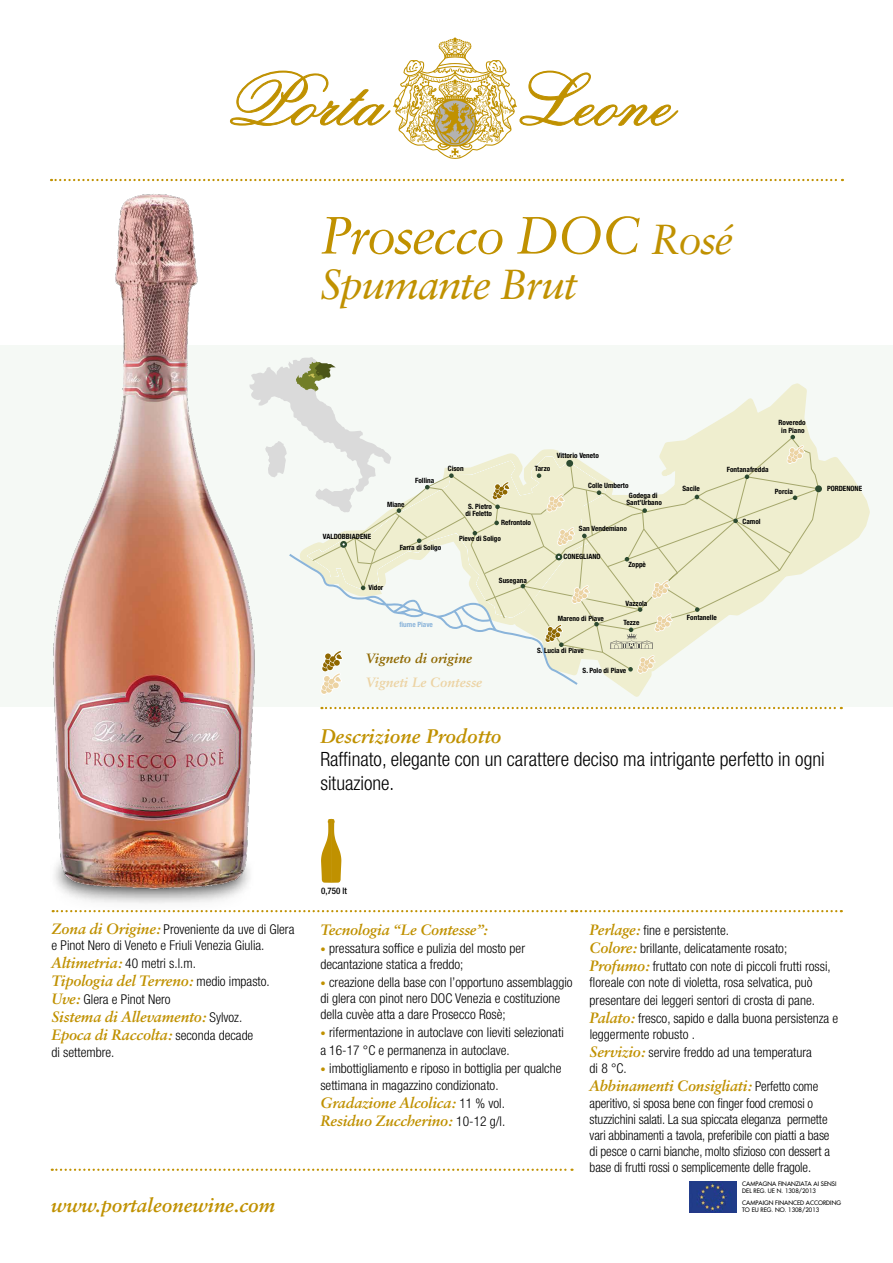
<style>
.page{position:relative;width:893px;height:1263px;background:#fff}
.page>*{position:absolute;margin:0;border:0;box-sizing:border-box;transform-origin:0 0}
.t1{font:52.5px "Sabon Italic Os F";letter-spacing:-.045em;color:#c09100}
.t2{font:42px "Sabon Italic Os F";letter-spacing:-.03em;color:#c09100}
.t3{font:300 condensed 19.65px/23.7px "Helvetica Neue";color:#000}
.t4{font:19.65px "Sabon Bold Italic Os F";color:#c09100}
.t5{font:15px/18px "Sabon Bold Italic Os F";letter-spacing:-.015em;color:#c09100}
.t6{font:300 condensed 13.5px/16.2px "Helvetica Neue";color:#000}
.t7{font:13.5px "Sabon Bold Italic Os F";color:#ecd3a3}
.t8{font:13.5px "Sabon Bold Italic Os F";color:#8f6800}
.t9{font:500 condensed 9px "Helvetica Neue";color:#000}
.t10{font:700 condensed 7.2px/7.2px "Helvetica Neue";color:#000;text-align:center}
.t11{font:700 condensed 7.2px "Helvetica Neue";color:#8ab4da}
.t12{font:6px/7.2px "Futura";color:#000}
.s1{font-size:42px}
.s2{font-family:"Sabon Bold Italic Os F";font-weight:400;font-stretch:normal;font-size:15px;color:#c09100}
.s3{font-family:"Helvetica Neue";font-weight:300;font-stretch:condensed;font-size:13.5px;color:#000}
.s4{font-size:10.5px;color:#c09100}
</style>
<div class="page">
<svg style="left:230px;top:38px;width:448px;height:121px"></svg>
<div style="left:0;top:345px;width:893px;height:362px;background:#f5f9f5"></div>
<svg style="left:51px;top:179px;width:792px;height:2px"></svg>
<svg style="left:321px;top:707px;width:521px;height:2px"></svg>
<svg style="left:52px;top:1168px;width:520px;height:3px"></svg>
<svg style="left:820px;top:457px;width:50px;height:106px"></svg>
<svg style="left:259px;top:357px;width:561px;height:340px"></svg>
<div style="left:50px;top:844px;width:205px;height:61px;background:#000;opacity:.75"></div>
<img style="left:50px;top:194px;width:209px;height:698px">
<svg style="left:321px;top:819px;width:20px;height:64px"></svg>
<img style="left:689px;top:1181px;width:48px;height:31px">
<svg style="left:53px;top:910px;width:789px;height:2px"></svg>
<h1 class="t1" style="left:320px;top:205px;width:414px">Prosecco DOC <span class="s1">Rosé</span></h1>
<h2 class="t2" style="left:320px;top:260px;width:259px">Spumante Brut</h2>
<p class="t10" style="left:323px;top:533px;width:50px">VALDOBBIADENE</p>
<p class="t10" style="left:415px;top:477px;width:21px">Follina</p>
<p class="t10" style="left:448px;top:465px;width:17px">Cison</p>
<p class="t10" style="left:557px;top:452px;width:43px">Vittorio Veneto</p>
<p class="t10" style="left:588px;top:482px;width:42px">Colle Umberto</p>
<p class="t10" style="left:535px;top:465px;width:17px">Tarzo</p>
<p class="t10" style="left:387px;top:501px;width:19px">Miane</p>
<p class="t10" style="left:400px;top:544px;width:43px">Farra di Soligo</p>
<p class="t10" style="left:466px;top:503px;width:28px">S. Pietro di Feletto</p>
<p class="t10" style="left:501px;top:519px;width:31px">Refrontolo</p>
<p class="t10" style="left:459px;top:535px;width:44px">Pieve di Soligo</p>
<p class="t10" style="left:626px;top:492px;width:37px">Godega di<br>Sant’Urbano</p>
<p class="t10" style="left:579px;top:525px;width:49px">San Vendemiano</p>
<p class="t10" style="left:564px;top:553px;width:39px">CONEGLIANO</p>
<p class="t10" style="left:628px;top:561px;width:19px">Zoppè</p>
<p class="t10" style="left:368px;top:584px;width:16px">Vidor</p>
<p class="t11" style="left:399px;top:620px;width:35px">fiume Piave</p>
<p class="t8" style="left:366px;top:650px;width:108px">Vigneto di origine</p>
<p class="t7" style="left:366px;top:674px;width:118px">Vigneti Le Contesse</p>
<p class="t10" style="left:499px;top:576px;width:30px">Susegana</p>
<p class="t10" style="left:558px;top:614px;width:48px">Mareno di Piave</p>
<p class="t10" style="left:625px;top:600px;width:23px">Vazzola</p>
<p class="t10" style="left:624px;top:619px;width:17px">Tezze</p>
<p class="t10" style="left:537px;top:646px;width:48px">S. Lucia di Piave</p>
<p class="t10" style="left:583px;top:667px;width:45px">S. Polo di Piave</p>
<p class="t10" style="left:682px;top:484px;width:19px">Sacile</p>
<p class="t10" style="left:778px;top:419px;width:29px">Roveredo in Piano</p>
<p class="t10" style="left:727px;top:465px;width:43px">Fontanafredda</p>
<p class="t10" style="left:742px;top:518px;width:20px">Camol</p>
<p class="t10" style="left:775px;top:488px;width:20px">Porcia</p>
<p class="t10" style="left:687px;top:614px;width:31px">Fontanelle</p>
<p class="t10" style="left:827px;top:485px;width:37px">PORDENONE</p>
<h3 class="t4" style="left:320px;top:724px;width:183px">Descrizione Prodotto</h3>
<h3 class="t3" style="left:320px;top:747px;width:506px">Raffinato, elegante con un carattere deciso ma intrigante perfetto in ogni situazione.</h3>
<p class="t6" style="left:52px;top:921px;width:244px"><span class="s2">Zona di Origine:</span> Proveniente da uve di Glera e Pinot Nero di Veneto e Friuli Venezia Giulia.</p>
<p class="t6" style="left:52px;top:955px;width:146px"><span class="s2">Altimetria:</span> 40 metri s.l.m.</p>
<p class="t5" style="left:52px;top:972px;width:220px">Tipologia del Terreno: <span class="s3">medio impasto.</span></p>
<p class="t6" style="left:52px;top:991px;width:121px"><span class="s2">Uve:</span> Glera e Pinot Nero</p>
<p class="t5" style="left:52px;top:1008px;width:203px">Sistema di Allevamento: <span class="s3">Sylvoz.<br></span>Epoca di Raccolta: <span class="s3">seconda decade</span></p>
<p class="t6" style="left:52px;top:1044px;width:64px">di settembre.</p>
<h3 class="t4" style="left:51px;top:1193px;width:226px">www.portaleonewine.com</h3>
<p class="t9" style="left:321px;top:886px;width:28px">0,750 lt</p>
<p class="t5" style="left:320px;top:920px;width:169px">Tecnologia “Le Contesse”:</p>
<p class="t6" style="left:320px;top:940px;width:206px"><span class="s4">•</span> pressatura soffice e pulizia del mosto per decantazione statica a freddo;</p>
<p class="t6" style="left:320px;top:974px;width:254px"><span class="s4">•</span> creazione della base con l’opportuno assemblaggio di glera con pinot nero DOC Venezia e costituzione della cuvèe atta a dare Prosecco Rosè;</p>
<p class="t6" style="left:320px;top:1023px;width:245px;line-height:18px"><span class="s4">•</span> rifermentazione in autoclave con lieviti selezionati a 16-17 °C e permanenza in autoclave.</p>
<p class="t6" style="left:320px;top:1060px;width:243px"><span class="s4">•</span> imbottigliamento e riposo in bottiglia per qualche settimana in magazzino condizionato.</p>
<p class="t5" style="left:320px;top:1093px;width:186px">Gradazione Alcolica: <span class="s3">11 % vol.<br></span>Residuo Zuccherino: <span class="s3">10-12 g/l.</span></p>
<p class="t6" style="left:590px;top:921px;width:243px;line-height:18px"><span class="s2">Perlage:</span> fine e persistente.<br><span class="s2">Colore:</span> brillante, delicatamente rosato;<br><span class="s2">Profumo:</span> fruttato con note di piccoli frutti rossi,</p>
<p class="t6" style="left:590px;top:973px;width:250px;line-height:18px">floreale con note di violetta, rosa selvatica, può presentare dei leggeri sentori di crosta di pane.<br><span class="s2">Palato:</span> fresco, sapido e dalla buona persistenza e</p>
<p class="t6" style="left:590px;top:1025px;width:224px;line-height:18px">leggermente robusto .<br><span class="s2">Servizio:</span> servire freddo ad una temperatura</p>
<p class="t6" style="left:590px;top:1060px;width:39px">di 8 °C.</p>
<p class="t5" style="left:590px;top:1077px;width:230px">Abbinamenti Consigliati: <span class="s3">Perfetto come</span></p>
<p class="t6" style="left:590px;top:1094px;width:242px">aperitivo, si sposa bene con finger food cremosi o stuzzichini salati. La sua spiccata eleganza permette vari abbinamenti a tavola, preferibile con piatti a base di pesce o carni bianche, molto sfizioso con dessert a base di frutti rossi o semplicemente delle fragole.</p>
<p class="t12" style="left:742px;top:1180px;width:96px">CAMPAGNA FINANZIATA AI SENSI<br>DEL REG. UE N. 1308/2013</p>
<p class="t12" style="left:742px;top:1199px;width:100px">CAMPAIGN FINANCED ACCORDING<br>TO EU REG. NO. 1308/2013</p>
</div>
